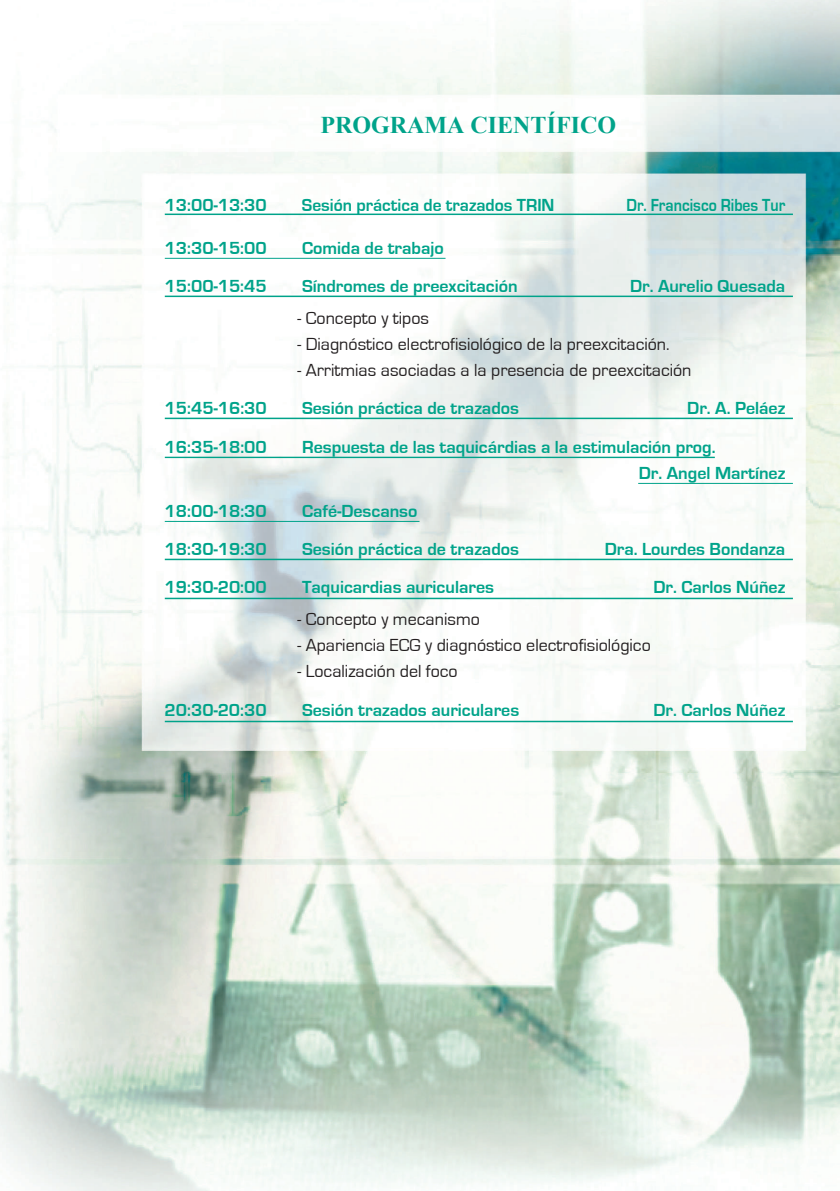
<style>
.page{position:relative;width:840px;height:1191px;background:#fff}
.page>*{position:absolute;margin:0;border:0;box-sizing:border-box;transform-origin:0 0}
.t1{font:700 24px "Times New Roman";color:#00a38a}
.t2{font:700 18px/26.2px "Eurostile";color:#00a38a}
.t3{font:18px "Eurostile";color:#231f20}
.t4{font:700 18px "Eurostile";color:#00a38a;scale:.87 1}
</style>
<div class="page">
<img style="left:0;top:0;width:839px;height:1191px">
<hr style="left:165px;top:213px;width:627px;height:2px;background:#00a38a">
<hr style="left:165px;top:258px;width:280px;height:1px;background:#00a38a">
<hr style="left:165px;top:295px;width:627px;height:2px;background:#00a38a">
<hr style="left:165px;top:417px;width:627px;height:2px;background:#00a38a">
<hr style="left:165px;top:457px;width:549px;height:1px;background:#00a38a">
<hr style="left:637px;top:483px;width:155px;height:1px;background:#00a38a">
<hr style="left:165px;top:558px;width:627px;height:2px;background:#00a38a">
<hr style="left:165px;top:597px;width:627px;height:2px;background:#00a38a">
<hr style="left:165px;top:720px;width:627px;height:2px;background:#00a38a">
<hr style="left:165px;top:521px;width:254px;height:1px;background:#00a38a">
<h1 class="t1" style="left:320px;top:108px;width:297px">PROGRAMA CIENTÍFICO</h1>
<p class="t2" style="left:164px;top:192px;width:103px">13:00-13:30</p>
<p class="t2" style="left:302px;top:192px;width:254px">Sesión práctica de trazados TRIN</p>
<p class="t4" style="left:626px;top:195px;width:184px">Dr. Francisco Ribes Tur</p>
<p class="t2" style="left:164px;top:235px;width:103px">13:30-15:00</p>
<p class="t2" style="left:302px;top:235px;width:143px">Comida de trabajo</p>
<p class="t2" style="left:164px;top:273px;width:103px">15:00-15:45</p>
<p class="t2" style="left:302px;top:273px;width:217px">Síndromes de preexcitación</p>
<p class="t2" style="left:629px;top:273px;width:157px">Dr. Aurelio Quesada</p>
<p class="t3" style="left:297px;top:308px;width:133px">- Concepto y tipos</p>
<p class="t3" style="left:297px;top:334px;width:373px">- Diagnóstico electrofisiológico de la preexcitación.</p>
<p class="t3" style="left:297px;top:360px;width:395px">- Arritmias asociadas a la presencia de preexcitación</p>
<p class="t2" style="left:164px;top:395px;width:103px">15:45-16:30</p>
<p class="t2" style="left:302px;top:395px;width:218px">Sesión práctica de trazados</p>
<p class="t2" style="left:687px;top:395px;width:99px">Dr. A. Peláez</p>
<p class="t2" style="left:164px;top:434px;width:104px">16:35-18:00</p>
<p class="t2" style="left:638px;top:434px;width:148px;text-indent:-336px">Respuesta de las taquicárdias a la estimulación prog.<br>Dr. Angel Martínez</p>
<p class="t2" style="left:164px;top:498px;width:104px">18:00-18:30</p>
<p class="t2" style="left:302px;top:498px;width:117px">Café-Descanso</p>
<p class="t2" style="left:164px;top:536px;width:104px">18:30-19:30</p>
<p class="t2" style="left:302px;top:536px;width:218px">Sesión práctica de trazados</p>
<p class="t2" style="left:604px;top:536px;width:182px">Dra. Lourdes Bondanza</p>
<p class="t2" style="left:164px;top:574px;width:103px">19:30-20:00</p>
<p class="t2" style="left:302px;top:574px;width:193px">Taquicardias auriculares</p>
<p class="t2" style="left:653px;top:574px;width:133px">Dr. Carlos Núñez</p>
<p class="t3" style="left:297px;top:610px;width:184px">- Concepto y mecanismo</p>
<p class="t3" style="left:297px;top:636px;width:354px">- Apariencia ECG y diagnóstico electrofisiológico</p>
<p class="t3" style="left:297px;top:662px;width:162px">- Localización del foco</p>
<p class="t2" style="left:164px;top:697px;width:103px">20:30-20:30</p>
<p class="t2" style="left:302px;top:697px;width:219px">Sesión trazados auriculares</p>
<p class="t2" style="left:653px;top:697px;width:133px">Dr. Carlos Núñez</p>
</div>
